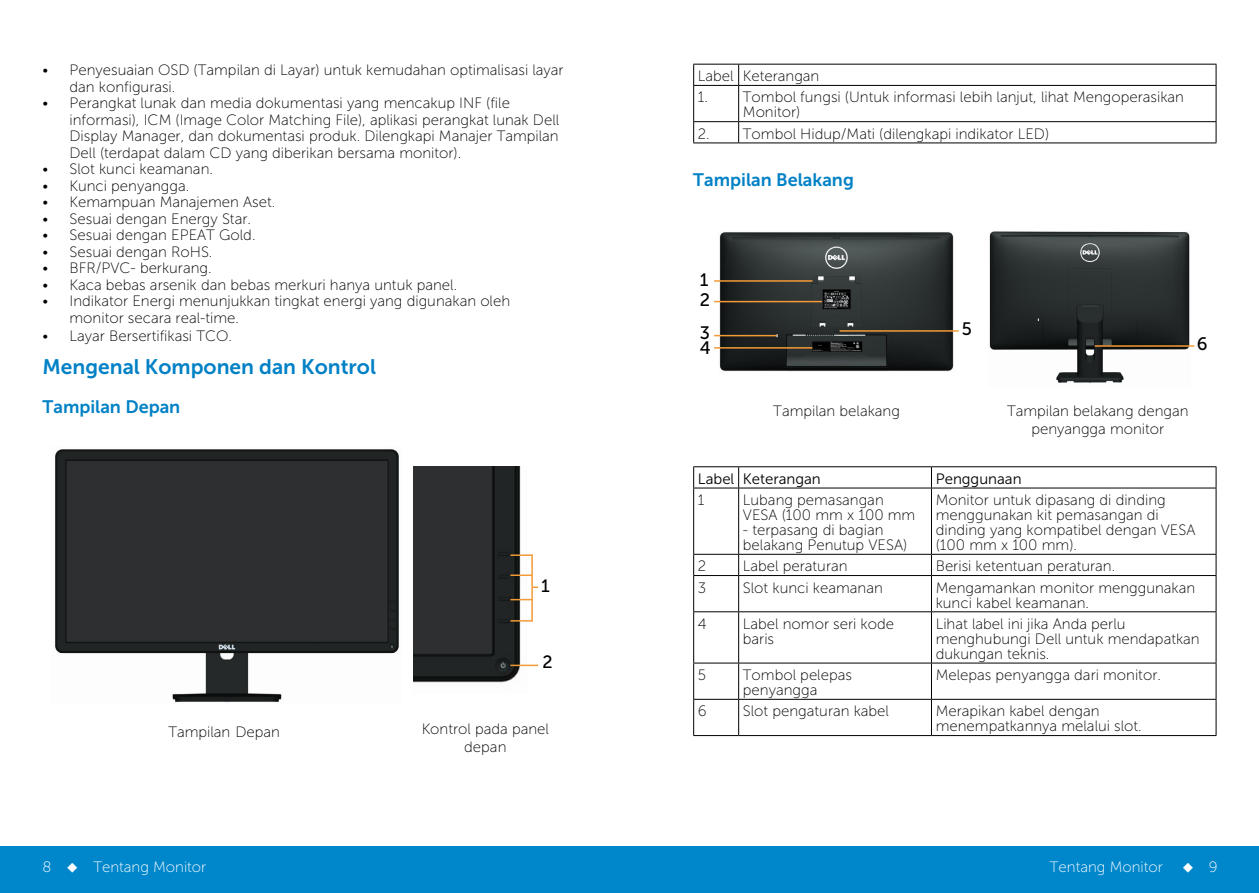
<style>
.page{position:relative;width:1259px;height:893px;background:#fff}
.page>*{position:absolute;margin:0;border:0;box-sizing:border-box;transform-origin:0 0}
.t1{font:21px "Museo Sans For Dell 700";color:#0081c6}
.t2{font:18px "Museo Sans For Dell 700";color:#0081c6}
.t3{font:18px/20.2px "Museo Sans For Dell 500";color:#000}
.t4{font:17.85px "Museo Sans For Dell 500";color:#000}
.t5{font:15px/15px "Museo Sans For Dell 100";color:#000}
.t6{font:15px "Museo Sans For Dell 100";color:#fff}
.t7{font:15px "Museo Sans For Dell 300";color:#000}
</style>
<div class="page">
<div style="left:0;top:846px;width:629px;height:47px;background:#0087cb"></div>
<div style="left:629px;top:846px;width:630px;height:47px;background:#0087cb"></div>
<img style="left:55px;top:449px;width:344px;height:253px">
<img style="left:413px;top:467px;width:114px;height:216px">
<svg style="left:510px;top:665px;width:28px;height:1px"></svg>
<hr style="left:510px;top:554px;width:22px;height:2px;background:#f39a36">
<hr style="left:510px;top:574px;width:22px;height:2px;background:#f39a36">
<svg style="left:510px;top:599px;width:21px;height:1px"></svg>
<hr style="left:510px;top:620px;width:22px;height:2px;background:#f39a36">
<hr style="left:531px;top:554px;width:2px;height:68px;background:#f39a36">
<hr style="left:693px;top:64px;width:45px;height:1px;background:#000">
<svg style="left:693px;top:65px;width:1px;height:20px"></svg>
<hr style="left:738px;top:64px;width:478px;height:1px;background:#000">
<svg style="left:738px;top:65px;width:1px;height:20px"></svg>
<svg style="left:1215px;top:65px;width:1px;height:20px"></svg>
<hr style="left:693px;top:85px;width:45px;height:1px;background:#000">
<hr style="left:693px;top:86px;width:1px;height:35px;background:#000">
<hr style="left:738px;top:85px;width:478px;height:1px;background:#000">
<hr style="left:738px;top:86px;width:1px;height:35px;background:#000">
<hr style="left:1215px;top:86px;width:1px;height:35px;background:#000">
<hr style="left:693px;top:121px;width:45px;height:1px;background:#000">
<svg style="left:693px;top:122px;width:1px;height:21px"></svg>
<hr style="left:738px;top:121px;width:478px;height:1px;background:#000">
<svg style="left:738px;top:122px;width:1px;height:21px"></svg>
<svg style="left:1215px;top:122px;width:1px;height:21px"></svg>
<hr style="left:693px;top:143px;width:45px;height:1px;background:#000">
<hr style="left:738px;top:143px;width:478px;height:1px;background:#000">
<img style="left:718px;top:232px;width:236px;height:140px">
<img style="left:989px;top:231px;width:201px;height:152px">
<hr style="left:693px;top:466px;width:45px;height:1px;background:#000">
<svg style="left:693px;top:467px;width:1px;height:21px"></svg>
<hr style="left:738px;top:466px;width:193px;height:1px;background:#000">
<svg style="left:738px;top:467px;width:1px;height:21px"></svg>
<hr style="left:931px;top:466px;width:285px;height:1px;background:#000">
<svg style="left:931px;top:467px;width:1px;height:21px"></svg>
<svg style="left:1215px;top:467px;width:1px;height:21px"></svg>
<hr style="left:693px;top:488px;width:45px;height:1px;background:#000">
<hr style="left:693px;top:488px;width:1px;height:66px;background:#000">
<hr style="left:738px;top:488px;width:193px;height:1px;background:#000">
<hr style="left:738px;top:488px;width:1px;height:66px;background:#000">
<hr style="left:931px;top:488px;width:285px;height:1px;background:#000">
<hr style="left:931px;top:488px;width:1px;height:66px;background:#000">
<hr style="left:1215px;top:488px;width:1px;height:66px;background:#000">
<hr style="left:693px;top:554px;width:45px;height:1px;background:#000">
<svg style="left:693px;top:555px;width:1px;height:20px"></svg>
<hr style="left:738px;top:554px;width:193px;height:1px;background:#000">
<svg style="left:738px;top:555px;width:1px;height:20px"></svg>
<hr style="left:931px;top:554px;width:285px;height:1px;background:#000">
<svg style="left:931px;top:555px;width:1px;height:20px"></svg>
<svg style="left:1215px;top:555px;width:1px;height:20px"></svg>
<hr style="left:693px;top:575px;width:45px;height:1px;background:#000">
<hr style="left:693px;top:576px;width:1px;height:35px;background:#000">
<hr style="left:738px;top:575px;width:193px;height:1px;background:#000">
<hr style="left:738px;top:576px;width:1px;height:35px;background:#000">
<hr style="left:931px;top:575px;width:285px;height:1px;background:#000">
<hr style="left:931px;top:576px;width:1px;height:35px;background:#000">
<hr style="left:1215px;top:576px;width:1px;height:35px;background:#000">
<hr style="left:693px;top:611px;width:45px;height:1px;background:#000">
<hr style="left:693px;top:612px;width:1px;height:51px;background:#000">
<hr style="left:738px;top:611px;width:193px;height:1px;background:#000">
<hr style="left:738px;top:612px;width:1px;height:51px;background:#000">
<hr style="left:931px;top:611px;width:285px;height:1px;background:#000">
<hr style="left:931px;top:612px;width:1px;height:51px;background:#000">
<hr style="left:1215px;top:612px;width:1px;height:51px;background:#000">
<hr style="left:693px;top:663px;width:45px;height:1px;background:#000">
<hr style="left:693px;top:663px;width:1px;height:36px;background:#000">
<hr style="left:738px;top:663px;width:193px;height:1px;background:#000">
<hr style="left:738px;top:663px;width:1px;height:36px;background:#000">
<hr style="left:931px;top:663px;width:285px;height:1px;background:#000">
<hr style="left:931px;top:663px;width:1px;height:36px;background:#000">
<hr style="left:1215px;top:663px;width:1px;height:36px;background:#000">
<hr style="left:693px;top:699px;width:45px;height:1px;background:#000">
<hr style="left:693px;top:700px;width:1px;height:35px;background:#000">
<hr style="left:738px;top:699px;width:193px;height:1px;background:#000">
<hr style="left:738px;top:700px;width:1px;height:35px;background:#000">
<hr style="left:931px;top:699px;width:285px;height:1px;background:#000">
<hr style="left:931px;top:700px;width:1px;height:35px;background:#000">
<hr style="left:1215px;top:700px;width:1px;height:35px;background:#000">
<hr style="left:693px;top:735px;width:45px;height:1px;background:#000">
<hr style="left:738px;top:735px;width:193px;height:1px;background:#000">
<hr style="left:931px;top:735px;width:285px;height:1px;background:#000">
<hr style="left:714px;top:280px;width:98px;height:2px;background:#f39a36">
<hr style="left:714px;top:347px;width:98px;height:2px;background:#f39a36">
<hr style="left:839px;top:330px;width:119px;height:2px;background:#f39a36">
<hr style="left:1094px;top:345px;width:100px;height:2px;background:#f39a36">
<hr style="left:714px;top:335px;width:63px;height:1px;background:#f39a36">
<hr style="left:714px;top:301px;width:108px;height:1px;background:#f39a36">
<p class="t5" style="left:70px;top:62px;width:495px;line-height:16.5px;text-indent:-27px">• Penyesuaian OSD (Tampilan di Layar) untuk kemudahan optimalisasi layar dan konfigurasi.</p>
<p class="t5" style="left:70px;top:95px;width:491px;line-height:16.5px;text-indent:-27px">• Perangkat lunak dan media dokumentasi yang mencakup INF (file informasi), ICM (Image Color Matching File), aplikasi perangkat lunak Dell Display Manager, dan dokumentasi produk. Dilengkapi Manajer Tampilan Dell (terdapat dalam CD yang diberikan bersama monitor).</p>
<p class="t5" style="left:43px;top:162px;width:172px">• Slot kunci keamanan.</p>
<p class="t5" style="left:43px;top:178px;width:148px">• Kunci penyangga.</p>
<p class="t5" style="left:43px;top:195px;width:234px">• Kemampuan Manajemen Aset.</p>
<p class="t5" style="left:43px;top:211px;width:210px">• Sesuai dengan Energy Star.</p>
<p class="t5" style="left:43px;top:228px;width:214px">• Sesuai dengan EPEAT Gold.</p>
<p class="t5" style="left:43px;top:244px;width:171px">• Sesuai dengan RoHS.</p>
<p class="t5" style="left:43px;top:261px;width:171px">• BFR/PVC- berkurang.</p>
<p class="t5" style="left:43px;top:277px;width:416px">• Kaca bebas arsenik dan bebas merkuri hanya untuk panel.</p>
<p class="t5" style="left:70px;top:293px;width:442px;line-height:16.5px;text-indent:-27px">• Indikator Energi menunjukkan tingkat energi yang digunakan oleh monitor secara real-time.</p>
<p class="t5" style="left:43px;top:328px;width:191px">• Layar Bersertifikasi TCO.</p>
<h1 class="t1" style="left:43px;top:355px;width:335px">Mengenal Komponen dan Kontrol</h1>
<p class="t2" style="left:43px;top:397px;width:139px">Tampilan Depan</p>
<p class="t4" style="left:541px;top:576px;width:10px">1</p>
<p class="t4" style="left:542px;top:652px;width:12px">2</p>
<p class="t5" style="left:168px;top:724px;width:113px">Tampilan Depan</p>
<p class="t5" style="left:422px;top:720px;width:129px;line-height:18px;text-align:center">Kontrol pada panel depan</p>
<p class="t5" style="left:698px;top:69px;width:123px">Label Keterangan</p>
<p class="t5" style="left:743px;top:90px;width:443px;text-indent:-45px">1. Tombol fungsi (Untuk informasi lebih lanjut, lihat Mengoperasikan<br>Monitor)</p>
<p class="t5" style="left:698px;top:126px;width:353px">2. Tombol Hidup/Mati (dilengkapi indikator LED)</p>
<p class="t2" style="left:693px;top:170px;width:162px">Tampilan Belakang</p>
<p class="t3" style="left:699px;top:269px;width:12px">1<br>2</p>
<p class="t3" style="left:699px;top:326px;width:12px;line-height:14.9px">3<br>4</p>
<p class="t3" style="left:961px;top:319px;width:12px">5</p>
<p class="t3" style="left:1196px;top:334px;width:12px">6</p>
<p class="t5" style="left:773px;top:404px;width:128px">Tampilan belakang</p>
<p class="t5" style="left:1007px;top:402px;width:183px;line-height:18px;text-align:center">Tampilan belakang dengan penyangga monitor</p>
<p class="t7" style="left:698px;top:470px;width:124px">Label Keterangan</p>
<p class="t7" style="left:935px;top:470px;width:87px">Penggunaan</p>
<p class="t5" style="left:698px;top:493px;width:8px">1</p>
<p class="t5" style="left:743px;top:493px;width:174px">Lubang pemasangan<br>VESA (100 mm x 100 mm</p>
<p class="t5" style="left:743px;top:523px;width:166px">- terpasang di bagian belakang Penutup VESA)</p>
<p class="t5" style="left:935px;top:493px;width:261px">Monitor untuk dipasang di dinding menggunakan kit pemasangan di dinding yang kompatibel dengan VESA (100 mm x 100 mm).</p>
<p class="t5" style="left:698px;top:559px;width:10px">2</p>
<p class="t5" style="left:743px;top:559px;width:106px">Label peraturan</p>
<p class="t5" style="left:935px;top:559px;width:181px">Berisi ketentuan peraturan.</p>
<p class="t5" style="left:698px;top:580px;width:10px">3</p>
<p class="t5" style="left:743px;top:580px;width:141px">Slot kunci keamanan</p>
<p class="t5" style="left:935px;top:580px;width:261px">Mengamankan monitor menggunakan kunci kabel keamanan.</p>
<p class="t5" style="left:698px;top:616px;width:10px">4</p>
<p class="t5" style="left:743px;top:616px;width:153px">Label nomor seri kode baris</p>
<p class="t5" style="left:935px;top:616px;width:265px">Lihat label ini jika Anda perlu menghubungi Dell untuk mendapatkan dukungan teknis.</p>
<p class="t5" style="left:698px;top:668px;width:10px">5</p>
<p class="t5" style="left:743px;top:668px;width:111px">Tombol pelepas penyangga</p>
<p class="t5" style="left:935px;top:668px;width:227px">Melepas penyangga dari monitor.</p>
<p class="t5" style="left:698px;top:704px;width:10px">6</p>
<p class="t5" style="left:743px;top:704px;width:148px">Slot pengaturan kabel</p>
<p class="t5" style="left:935px;top:704px;width:208px">Merapikan kabel dengan menempatkannya melalui slot.</p>
<p class="t6" style="left:43px;top:859px;width:165px">8 ◆ Tentang Monitor</p>
<p class="t6" style="left:1050px;top:859px;width:114px">Tentang Monitor</p>
<p class="t6" style="left:1182px;top:859px;width:37px">◆ 9</p>
</div>
